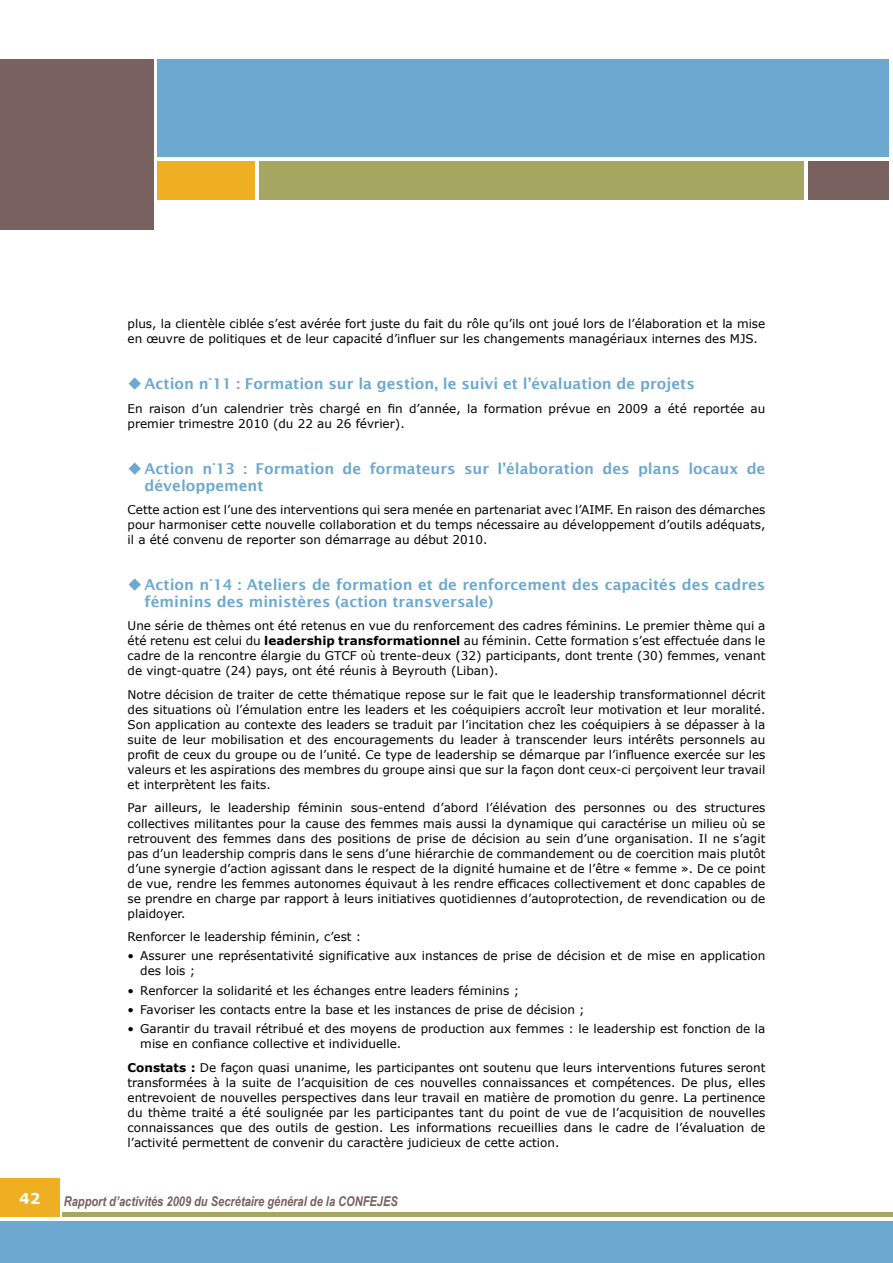
<style>
.page{position:relative;width:893px;height:1263px;background:#fff}
.page>*{position:absolute;margin:0;border:0;box-sizing:border-box;transform-origin:0 0}
.t1{font:600 15px/16.5px "Lucida Sans";color:#6ca8d0}
.t2{font:700 15px "Verdana";color:#fff}
.t3{font:italic 700 13.5px "Arial Narrow";color:#78615f}
.t4{font:12px/15px "Verdana";color:#000;text-align:justify}
.s1{font-weight:700}
</style>
<div class="page">
<div style="left:0;top:1221px;width:893px;height:42px;background:#6ca8d0"></div>
<div style="left:0;top:1178px;width:60px;height:39px;background:#eeaf22"></div>
<div style="left:157px;top:162px;width:98px;height:38px;background:#eeaf22"></div>
<div style="left:808px;top:162px;width:81px;height:38px;background:#78615f"></div>
<div style="left:259px;top:162px;width:545px;height:38px;background:#a5a662"></div>
<div style="left:157px;top:60px;width:732px;height:97px;background:#6ca8d0"></div>
<div style="left:0;top:60px;width:153px;height:170px;background:#78615f"></div>
<hr style="left:62px;top:1212px;width:831px;height:4px;background:#a5a662">
<p class="t4" style="left:128px;top:316px;width:639px">plus, la clientèle ciblée s’est avérée fort juste du fait du rôle qu’ils ont joué lors de l’élaboration et la mise en œuvre de politiques et de leur capacité d’influer sur les changements managériaux internes des MJS.</p>
<p class="t1" style="left:145px;top:376px;width:552px">Action n°11 : Formation sur la gestion, le suivi et l’évaluation de projets</p>
<p class="t4" style="left:128px;top:401px;width:639px">En raison d’un calendrier très chargé en fin d’année, la formation prévue en 2009 a été reportée au premier trimestre 2010 (du 22 au 26 février).</p>
<p class="t1" style="left:145px;top:460px;width:622px">Action n°13 : Formation de formateurs sur l’élaboration des plans locaux de développement</p>
<p class="t4" style="left:128px;top:502px;width:639px">Cette action est l’une des interventions qui sera menée en partenariat avec l’AIMF. En raison des démarches pour harmoniser cette nouvelle collaboration et du temps nécessaire au développement d’outils adéquats, il a été convenu de reporter son démarrage au début 2010.</p>
<p class="t1" style="left:145px;top:577px;width:622px">Action n°14 : Ateliers de formation et de renforcement des capacités des cadres féminins des ministères (action transversale)</p>
<p class="t4" style="left:128px;top:618px;width:639px">Une série de thèmes ont été retenus en vue du renforcement des cadres féminins. Le premier thème qui a été retenu est celui du <span class="s1">leadership transformationnel</span> au féminin. Cette formation s’est effectuée dans le cadre de la rencontre élargie du GTCF où trente-deux (32) participants, dont trente (30) femmes, venant de vingt-quatre (24) pays, ont été réunis à Beyrouth (Liban).</p>
<p class="t4" style="left:128px;top:687px;width:639px">Notre décision de traiter de cette thématique repose sur le fait que le leadership transformationnel décrit des situations où l’émulation entre les leaders et les coéquipiers accroît leur motivation et leur moralité.<br>Son application au contexte des leaders se traduit par l’incitation chez les coéquipiers à se dépasser à la suite de leur mobilisation et des encouragements du leader à transcender leurs intérêts personnels au profit de ceux du groupe ou de l’unité. Ce type de leadership se démarque par l’influence exercée sur les valeurs et les aspirations des membres du groupe ainsi que sur la façon dont ceux-ci perçoivent leur travail et interprètent les faits.</p>
<p class="t4" style="left:128px;top:800px;width:639px">Par ailleurs, le leadership féminin sous-entend d’abord l’élévation des personnes ou des structures collectives militantes pour la cause des femmes mais aussi la dynamique qui caractérise un milieu où se retrouvent des femmes dans des positions de prise de décision au sein d’une organisation. Il ne s’agit pas d’un leadership compris dans le sens d’une hiérarchie de commandement ou de coercition mais plutôt d’une synergie d’action agissant dans le respect de la dignité humaine et de l’être « femme ». De ce point de vue, rendre les femmes autonomes équivaut à les rendre efficaces collectivement et donc capables de se prendre en charge par rapport à leurs initiatives quotidiennes d’autoprotection, de revendication ou de plaidoyer.</p>
<p class="t4" style="left:128px;top:929px;width:235px">Renforcer le leadership féminin, c’est :</p>
<p class="t4" style="left:140px;top:948px;width:626px;text-indent:-13px">• Assurer une représentativité significative aux instances de prise de décision et de mise en application des lois ;</p>
<p class="t4" style="left:128px;top:982px;width:393px">• Renforcer la solidarité et les échanges entre leaders féminins ;</p>
<p class="t4" style="left:128px;top:1001px;width:459px">• Favoriser les contacts entre la base et les instances de prise de décision ;</p>
<p class="t4" style="left:140px;top:1021px;width:627px;text-indent:-13px">• Garantir du travail rétribué et des moyens de production aux femmes : le leadership est fonction de la mise en confiance collective et individuelle.</p>
<p class="t4" style="left:128px;top:1059px;width:639px"><span class="s1">Constats :</span> De façon quasi unanime, les participantes ont soutenu que leurs interventions futures seront transformées à la suite de l’acquisition de ces nouvelles connaissances et compétences. De plus, elles entrevoient de nouvelles perspectives dans leur travail en matière de promotion du genre. La pertinence du thème traité a été soulignée par les participantes tant du point de vue de l’acquisition de nouvelles connaissances que des outils de gestion. Les informations recueillies dans le cadre de l’évaluation de l’activité permettent de convenir du caractère judicieux de cette action.</p>
<p class="t2" style="left:19px;top:1189px;width:23px">42</p>
<p class="t3" style="left:64px;top:1194px;width:336px">Rapport d’activités 2009 du Secrétaire général de la CONFEJES</p>
</div>
